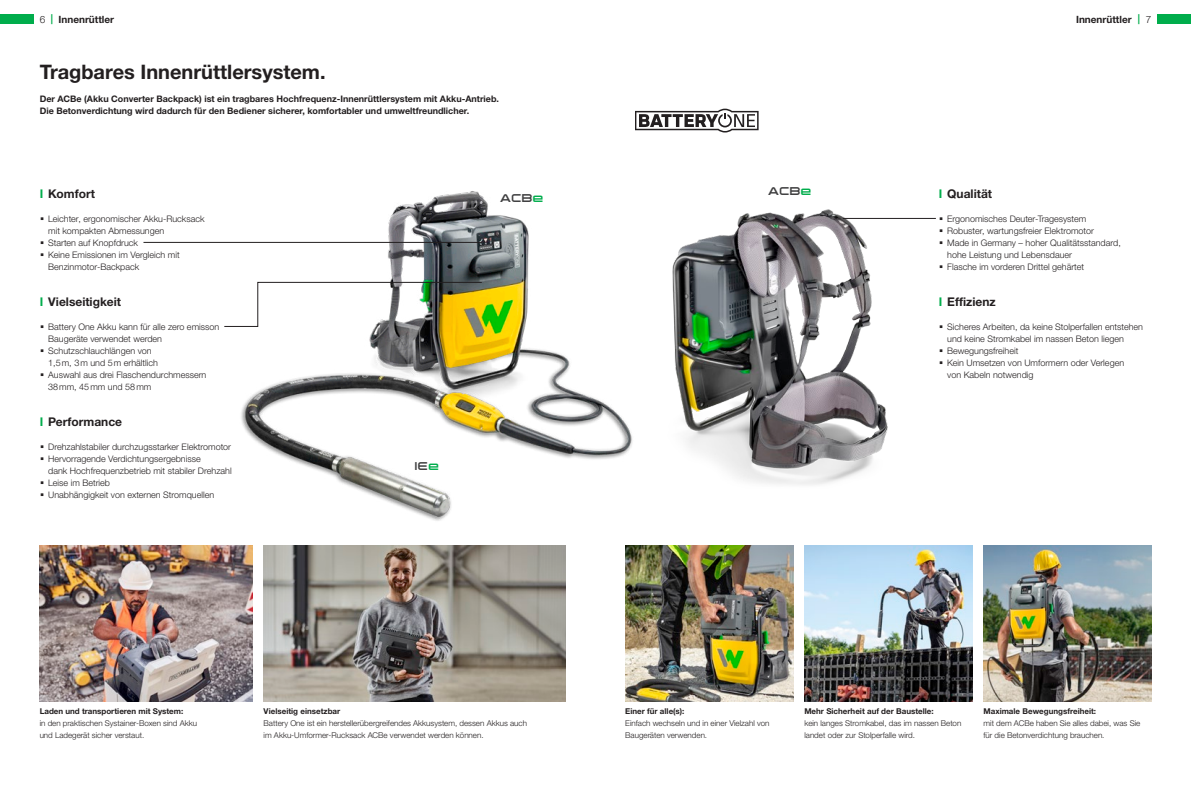
<style>
.page{position:relative;width:1191px;height:791px;background:#fff}
.page>*{position:absolute;margin:0;border:0;box-sizing:border-box;transform-origin:0 0}
.t1{font:700 20px "Helvetica Neue LTW1 G";color:#231f20}
.t2{font:700 12px "Helvetica Neue LTW1 G";color:#231f20}
.t3{font:12px "Wacker Neuson";color:#3e3e3f}
.t4{font:700 10px "Helvetica Neue LTW1 G";color:#231f20}
.t5{font:300 9px/12px "Helvetica Neue LTW1 G";color:#231f20}
.t6{font:700 9px/12px "Helvetica Neue LTW1 G";color:#231f20}
.t7{font:300 8px/12px "Helvetica Neue LTW1 G";color:#231f20}
.t8{font:700 8px "Helvetica Neue LTW1 G";color:#231f20}
.s1{font-weight:300}
.s2{color:#00ad4c}
</style>
<div class="page">
<img style="left:238px;top:191px;width:394px;height:330px">
<img style="left:672px;top:209px;width:256px;height:276px">
<img style="left:673px;top:212px;width:214px;height:256px">
<img style="left:625px;top:546px;width:168px;height:156px">
<img style="left:40px;top:546px;width:212px;height:156px">
<img style="left:804px;top:546px;width:168px;height:156px">
<img style="left:983px;top:546px;width:168px;height:156px">
<img style="left:264px;top:546px;width:302px;height:156px">
<svg style="left:635px;top:109px;width:123px;height:24px"></svg>
<hr style="left:842px;top:218px;width:94px;height:1px;background:#231f20">
<svg style="left:224px;top:282px;width:258px;height:45px"></svg>
<hr style="left:143px;top:242px;width:339px;height:1px;background:#231f20">
<div style="left:0;top:14px;width:33px;height:10px;background:#00ad4c"></div>
<div style="left:1157px;top:14px;width:34px;height:10px;background:#00ad4c"></div>
<p class="t4" style="left:40px;top:13px;width:76px"><span class="s1">6</span> <span class="s2">|</span> Innenrüttler</p>
<p class="t4" style="left:1076px;top:13px;width:77px">Innenrüttler <span class="s2">|</span> <span class="s1">7</span></p>
<h1 class="t1" style="left:40px;top:60px;width:287px">Tragbares Innenrüttlersystem.</h1>
<p class="t6" style="left:40px;top:93px;width:461px">Der ACBe (Akku Converter Backpack) ist ein tragbares Hochfrequenz-Innenrüttlersystem mit Akku-Antrieb.<br>Die Betonverdichtung wird dadurch für den Bediener sicherer, komfortabler und umweltfreundlicher.</p>
<h2 class="t2" style="left:40px;top:186px;width:57px"><span class="s2">I</span> Komfort</h2>
<p class="t5" style="left:48px;top:213px;width:158px">Leichter, ergonomischer Akku-Rucksack mit kompakten Abmessungen<br>Starten auf Knopfdruck<br>Keine Emissionen im Vergleich mit<br>Benzinmotor-Backpack</p>
<h2 class="t2" style="left:40px;top:294px;width:83px"><span class="s2">I</span> Vielseitigkeit</h2>
<p class="t5" style="left:48px;top:321px;width:173px">Battery One Akku kann für alle zero emisson<br>Baugeräte verwendet werden<br>Schutzschlauchlängen von<br>1,5m, 3m und 5m erhältlich<br>Auswahl aus drei Flaschendurchmessern<br>38mm, 45mm und 58mm</p>
<h2 class="t2" style="left:40px;top:414px;width:84px"><span class="s2">I</span> Performance</h2>
<p class="t5" style="left:48px;top:441px;width:185px">Drehzahlstabiler durchzugsstarker Elektromotor Hervorragende Verdichtungsergebnisse<br>dank Hochfrequenzbetrieb mit stabiler Drehzahl Leise im Betrieb<br>Unabhängigkeit von externen Stromquellen</p>
<h2 class="t3" style="left:499px;top:193px;width:45px">ACB<span class="s2">e</span></h2>
<h2 class="t3" style="left:415px;top:460px;width:26px">IE<span class="s2">e</span></h2>
<h2 class="t3" style="left:767px;top:185px;width:45px">ACB<span class="s2">e</span></h2>
<h2 class="t2" style="left:938px;top:186px;width:55px"><span class="s2">I</span> Qualität</h2>
<p class="t5" style="left:947px;top:213px;width:175px">Ergonomisches Deuter-Tragesystem Robuster, wartungsfreier Elektromotor<br>Made in Germany – hoher Qualitätsstandard, hohe Leistung und Lebensdauer<br>Flasche im vorderen Drittel gehärtet</p>
<h2 class="t2" style="left:938px;top:294px;width:58px"><span class="s2">I</span> Effizienz</h2>
<p class="t5" style="left:947px;top:321px;width:197px">Sicheres Arbeiten, da keine Stolperfallen entstehen und keine Stromkabel im nassen Beton liegen Bewegungsfreiheit<br>Kein Umsetzen von Umformern oder Verlegen<br>von Kabeln notwendig</p>
<p class="t8" style="left:40px;top:706px;width:145px">Laden und transportieren mit System:</p>
<p class="t7" style="left:40px;top:717px;width:159px">in den praktischen Systainer-Boxen sind Akku und Ladegerät sicher verstaut.</p>
<p class="t8" style="left:264px;top:706px;width:78px">Vielseitig einsetzbar</p>
<p class="t7" style="left:264px;top:717px;width:265px">Battery One ist ein herstellerübergreifendes Akkusystem, dessen Akkus auch im Akku-Umformer-Rucksack ACBe verwendet werden können.</p>
<p class="t8" style="left:625px;top:706px;width:61px">Einer für alle(s):</p>
<p class="t7" style="left:625px;top:717px;width:146px">Einfach wechseln und in einer Vielzahl von<br>Baugeräten verwenden.</p>
<p class="t8" style="left:804px;top:706px;width:131px">Mehr Sicherheit auf der Baustelle:</p>
<p class="t7" style="left:804px;top:717px;width:158px">kein langes Stromkabel, das im nassen Beton landet oder zur Stolperfalle wird.</p>
<p class="t8" style="left:983px;top:706px;width:114px">Maximale Bewegungsfreiheit:</p>
<p class="t7" style="left:983px;top:717px;width:158px">mit dem ACBe haben Sie alles dabei, was Sie für die Betonverdichtung brauchen.</p>
</div>
